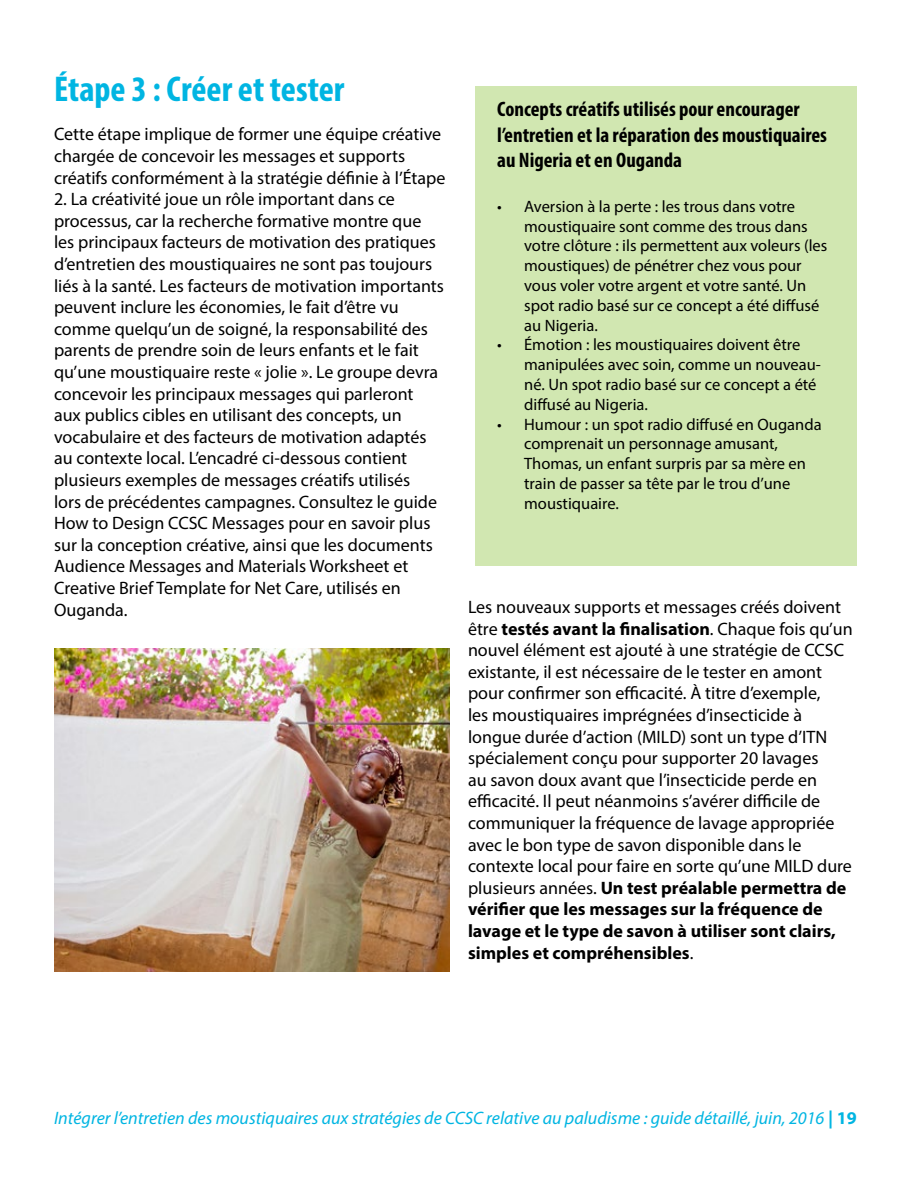
<style>
.page{position:relative;width:918px;height:1188px;background:#fff}
.page>*{position:absolute;margin:0;border:0;box-sizing:border-box;transform-origin:0 0}
.t1{font:700 condensed 36px "Myriad Pro";color:#00b5e2}
.t2{font:700 condensed 21px/25.2px "Myriad Pro";color:#000}
.t3{font:18px/21.6px "Myriad Pro";color:#000}
.t4{font:italic 18px "Myriad Pro";color:#00b5e2}
.t5{font:16.5px/19.8px "Myriad Pro";color:#000}
.s1{font-weight:700}
.s2{font-weight:700;font-style:normal}
</style>
<div class="page">
<img style="left:54px;top:648px;width:396px;height:324px">
<div style="left:475px;top:86px;width:382px;height:480px;background:#d1e7b1"></div>
<h1 class="t1" style="left:54px;top:66px;width:292px">Étape 3 : Créer et tester</h1>
<p class="t3" style="left:54px;top:123px;width:393px">Cette étape implique de former une équipe créative chargée de concevoir les messages et supports créatifs conformément à la stratégie définie à l’Étape</p>
<p class="t3" style="left:54px;top:188px;width:392px">2. La créativité joue un rôle important dans ce processus, car la recherche formative montre que les principaux facteurs de motivation des pratiques d’entretien des moustiquaires ne sont pas toujours liés à la santé. Les facteurs de motivation importants peuvent inclure les économies, le fait d’être vu comme quelqu’un de soigné, la responsabilité des parents de prendre soin de leurs enfants et le fait qu’une moustiquaire reste « jolie ». Le groupe devra concevoir les principaux messages qui parleront aux publics cibles en utilisant des concepts, un vocabulaire et des facteurs de motivation adaptés au contexte local. L’encadré ci-dessous contient plusieurs exemples de messages créatifs utilisés<br>lors de précédentes campagnes. Consultez le guide How to Design CCSC Messages pour en savoir plus sur la conception créative, ainsi que les documents Audience Messages and Materials Worksheet et Creative Brief Template for Net Care, utilisés en Ouganda.</p>
<p class="t2" style="left:497px;top:96px;width:331px">Concepts créatifs utilisés pour encourager l’entretien et la réparation des moustiquaires au Nigeria et en Ouganda</p>
<p class="t5" style="left:524px;top:196px;width:305px;text-indent:-27px">• Aversion à la perte : les trous dans votre moustiquaire sont comme des trous dans votre clôture : ils permettent aux voleurs (les moustiques) de pénétrer chez vous pour vous voler votre argent et votre santé. Un spot radio basé sur ce concept a été diffusé au Nigeria.</p>
<p class="t5" style="left:524px;top:335px;width:298px;text-indent:-27px">• Émotion : les moustiquaires doivent être manipulées avec soin, comme un nouveau&shy;né. Un spot radio basé sur ce concept a été diffusé au Nigeria.</p>
<p class="t5" style="left:524px;top:414px;width:299px;text-indent:-27px">• Humour : un spot radio diffusé en Ouganda comprenait un personnage amusant, Thomas, un enfant surpris par sa mère en train de passer sa tête par le trou d’une moustiquaire.</p>
<p class="t3" style="left:468px;top:596px;width:386px">Les nouveaux supports et messages créés doivent être <span class="s1">testés avant la finalisation</span>. Chaque fois qu’un nouvel élément est ajouté à une stratégie de CCSC existante, il est nécessaire de le tester en amont pour confirmer son efficacité. À titre d’exemple,<br>les moustiquaires imprégnées d’insecticide à longue durée d’action (MILD) sont un type d’ITN spécialement conçu pour supporter 20 lavages<br>au savon doux avant que l’insecticide perde en efficacité. Il peut néanmoins s’avérer difficile de communiquer la fréquence de lavage appropriée avec le bon type de savon disponible dans le contexte local pour faire en sorte qu’une MILD dure plusieurs années. <span class="s1">Un test préalable permettra de vérifier que les messages sur la fréquence de lavage et le type de savon à utiliser sont clairs, simples et compréhensibles</span>.</p>
<p class="t4" style="left:54px;top:1107px;width:804px">Intégrer l’entretien des moustiquaires aux stratégies de CCSC relative au paludisme : guide détaillé, juin, 2016 <span class="s2">| 19</span></p>
</div>
